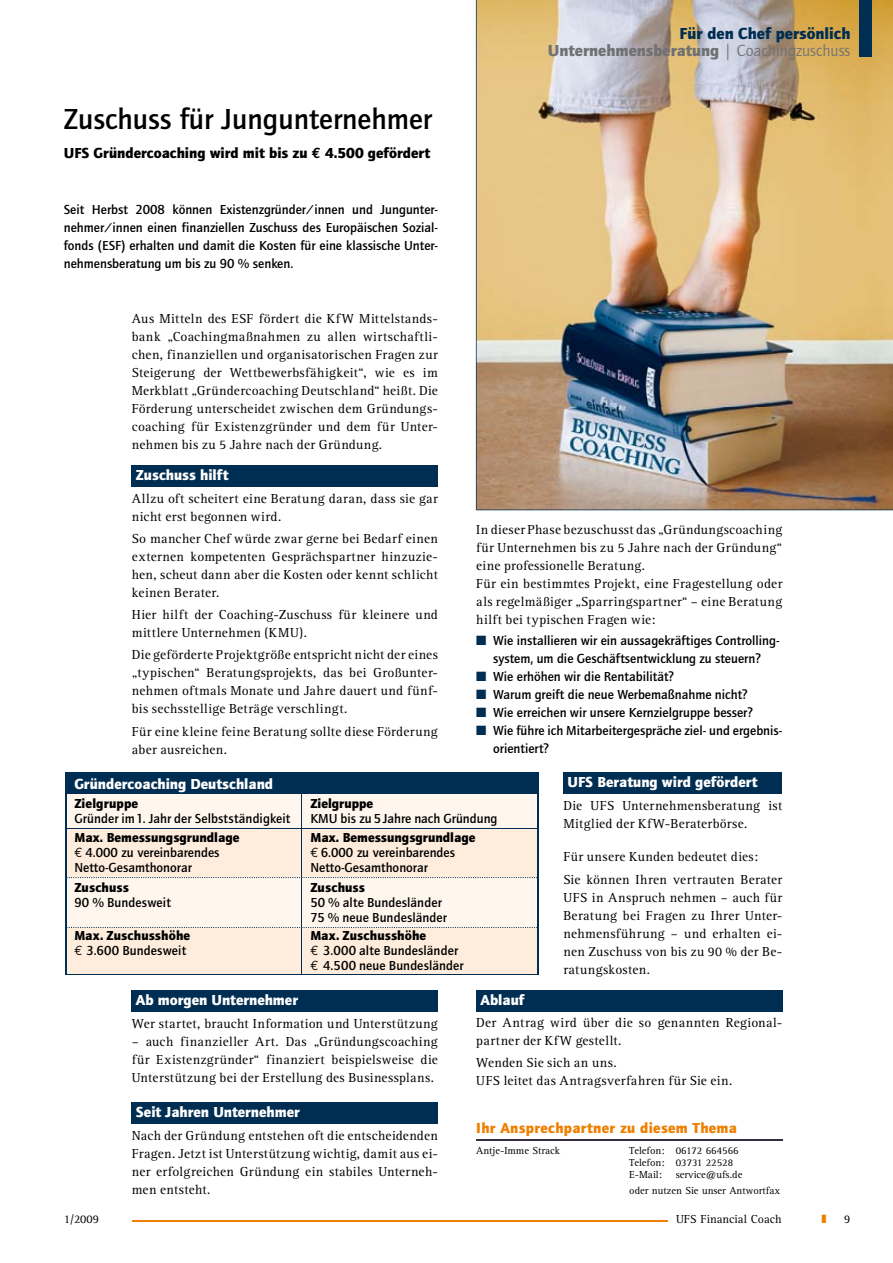
<style>
.page{position:relative;width:893px;height:1263px;background:#fff}
.page>*{position:absolute;margin:0;border:0;box-sizing:border-box;transform-origin:0 0}
.t1{font:500 30px "Quay Sans";color:#000}
.t2{font:900 16.5px/16.5px "Quay Sans";color:#002e52;text-align:right}
.t3{font:900 15px "Quay Sans";color:#fff}
.t4{font:900 15px "Quay Sans";color:#000}
.t5{font:900 15px "Quay Sans";letter-spacing:.02em;color:#ee7f00}
.t6{font:13.5px/18px "Rotis Serif";letter-spacing:.025em;color:#000}
.t7{font:500 13.5px/18px "Quay Sans";color:#000}
.t8{font:900 13.5px/15px "Quay Sans";letter-spacing:.005em;color:#000}
.t9{font:13.5px/18px "Zapf Dingbats ITC";color:#002e52;text-align:justify}
.t10{font:12px "Rotis Serif";color:#000}
.t11{font:10.5px/12px "Rotis Serif";color:#000}
.s1{font-family:"Euro Mono";font-weight:700}
.s2{color:#707173}
.s3{font-weight:400;color:#707173}
.s4{font-weight:900}
.s5{font-family:"Euro Mono";font-weight:400}
.s6{font-weight:500}
</style>
<div class="page">
<img style="left:476px;top:0;width:417px;height:510px">
<div style="left:132px;top:466px;width:306px;height:21px;background:#002e52"></div>
<div style="left:132px;top:991px;width:306px;height:21px;background:#002e52"></div>
<div style="left:132px;top:1103px;width:306px;height:21px;background:#002e52"></div>
<div style="left:563px;top:772px;width:219px;height:21px;background:#002e52"></div>
<div style="left:476px;top:990px;width:306px;height:21px;background:#002e52"></div>
<hr style="left:476px;top:1139px;width:306px;height:1px;background:#362d44">
<div style="left:66px;top:773px;width:472px;height:20px;background:#002e52"></div>
<div style="left:66px;top:794px;width:471px;height:34px;background:#fff6ee"></div>
<svg style="left:66px;top:829px;width:471px;height:145px;fill:#feeddc"></svg>
<hr style="left:537px;top:793px;width:1px;height:35px;background:#002e52">
<hr style="left:537px;top:927px;width:1px;height:47px;background:#002e52">
<hr style="left:302px;top:974px;width:236px;height:1px;background:#002e52">
<hr style="left:302px;top:828px;width:235px;height:1px;background:#002e52">
<hr style="left:537px;top:828px;width:1px;height:49px;background:#002e52">
<hr style="left:537px;top:877px;width:1px;height:50px;background:#002e52">
<hr style="left:65px;top:773px;width:237px;height:1px;background:#002e52">
<hr style="left:302px;top:793px;width:235px;height:1px;background:#002e52">
<svg style="left:65px;top:774px;width:1px;height:19px"></svg>
<hr style="left:66px;top:793px;width:236px;height:1px;background:#002e52">
<hr style="left:65px;top:793px;width:1px;height:35px;background:#002e52">
<hr style="left:65px;top:828px;width:1px;height:49px;background:#002e52">
<hr style="left:65px;top:877px;width:1px;height:50px;background:#002e52">
<hr style="left:65px;top:927px;width:1px;height:47px;background:#002e52">
<hr style="left:301px;top:794px;width:1px;height:34px;background:#002e52">
<hr style="left:301px;top:828px;width:1px;height:49px;background:#002e52">
<hr style="left:301px;top:878px;width:1px;height:49px;background:#002e52">
<hr style="left:301px;top:928px;width:1px;height:46px;background:#002e52">
<hr style="left:66px;top:828px;width:236px;height:1px;background:#002e52">
<hr style="left:65px;top:974px;width:237px;height:1px;background:#002e52">
<svg style="left:66px;top:877px;width:471px;height:1px"></svg>
<svg style="left:66px;top:927px;width:471px;height:1px"></svg>
<div style="left:859px;top:0;width:13px;height:57px;background:#002e52"></div>
<hr style="left:132px;top:1220px;width:536px;height:2px;background:#ee7f00">
<h1 class="t1" style="left:64px;top:102px;width:370px">Zuschuss für Jungunternehmer</h1>
<p class="t4" style="left:64px;top:144px;width:368px">UFS Gründercoaching wird mit bis zu <span class="s1">€</span> 4.500 gefördert</p>
<p class="t7" style="left:64px;top:201px;width:376px;text-align:justify">Seit Herbst 2008 können Existenzgründer/innen und Jung unter&shy;nehmer/innen einen finanziellen Zuschuss des Europäischen Sozial&shy;fonds (ESF) erhalten und damit die Kosten für eine klassische Unter&shy;nehmensberatung um bis zu 90 % senken.</p>
<p class="t2" style="left:548px;top:26px;width:304px">Für den Chef persönlich<br><span class="s2">Unternehmensberatung</span> <span class="s3">| Coachingzuschuss</span></p>
<p class="t6" style="left:132px;top:310px;width:308px;text-align:justify">Aus Mitteln des ESF fördert die KfW Mittelstands&shy;bank „Coachingmaßnahmen zu allen wirtschaftli&shy;chen, finanziellen und organisatorischen Fragen zur Steigerung der Wettbewerbsfähigkeit“, wie es im Merkblatt „Gründercoaching Deutschland“ heißt. Die Förderung unterscheidet zwischen dem Gründungs&shy;coaching für Existenzgründer und dem für Unter&shy;nehmen bis zu 5 Jahre nach der Gründung.</p>
<p class="t3" style="left:136px;top:466px;width:94px">Zuschuss hilft</p>
<p class="t6" style="left:132px;top:489px;width:308px">Allzu oft scheitert eine Beratung daran, dass sie gar nicht erst begonnen wird.</p>
<p class="t6" style="left:132px;top:530px;width:308px;text-align:justify">So mancher Chef würde zwar gerne bei Bedarf einen externen kompetenten Gesprächspartner hinzuzie&shy;hen, scheut dann aber die Kosten oder kennt schlicht keinen Berater.</p>
<p class="t6" style="left:132px;top:606px;width:308px">Hier hilft der Coaching-Zuschuss für kleinere und mittlere Unternehmen (KMU).</p>
<p class="t6" style="left:132px;top:646px;width:308px;text-align:justify">Die geförderte Projektgröße entspricht nicht der eines „typischen“ Beratungsprojekts, das bei Großunter&shy;nehmen oftmals Monate und Jahre dauert und fünf&shy;bis sechsstellige Beträge verschlingt.</p>
<p class="t6" style="left:132px;top:722px;width:308px">Für eine kleine feine Beratung sollte diese Förderung aber ausreichen.</p>
<p class="t6" style="left:476px;top:521px;width:308px">In dieser Phase bezuschusst das „Gründungscoaching für Unternehmen bis zu 5 Jahre nach der Gründung“ eine professionelle Beratung.<br>Für ein bestimmtes Projekt, eine Frage stellung oder als regelmäßiger „Sparringspartner“ – eine Beratung hilft bei typischen Fragen wie:</p>
<p class="t7" style="left:493px;top:632px;width:291px">Wie installieren wir ein aussagekräftiges Controlling&shy;system, um die Geschäftsentwicklung zu steuern?<br>Wie erhöhen wir die Rentabilität?<br>Warum greift die neue Werbemaßnahme nicht?<br>Wie erreichen wir unsere Kernzielgruppe besser?<br>Wie führe ich Mitarbeitergespräche ziel- und ergebnis&shy;orientiert?</p>
<p class="t3" style="left:568px;top:773px;width:191px">UFS Beratung wird gefördert</p>
<p class="t6" style="left:563px;top:797px;width:220px">Die UFS Unternehmensberatung ist<br>Mitglied der KfW-Beraterbörse.</p>
<p class="t6" style="left:563px;top:845px;width:220px;line-height:23.1px">Für unsere Kunden bedeutet dies:<br>Sie können Ihren vertrauten Berater</p>
<p class="t6" style="left:563px;top:889px;width:220px;text-align:justify">UFS in Anspruch nehmen – auch für Beratung bei Fragen zu Ihrer Unter&shy;nehmensführung – und erhalten ei&shy;nen Zuschuss von bis zu 90 % der Be&shy;ratungskosten.</p>
<p class="t3" style="left:480px;top:991px;width:46px">Ablauf</p>
<p class="t6" style="left:476px;top:1014px;width:308px">Der Antrag wird über die so genannten Regional&shy;partner der KfW gestellt.</p>
<p class="t6" style="left:476px;top:1054px;width:258px">Wenden Sie sich an uns.<br>UFS leitet das Antragsverfahren für Sie ein.</p>
<p class="t9" style="left:476px;top:632px;width:12px">■</p>
<p class="t9" style="left:476px;top:668px;width:12px">■ ■ ■ ■</p>
<p class="t3" style="left:74px;top:775px;width:200px">Gründercoaching Deutschland</p>
<p class="t8" style="left:74px;top:796px;width:65px">Zielgruppe</p>
<p class="t7" style="left:74px;top:809px;width:218px">Gründer im 1. Jahr der Selbstständigkeit</p>
<p class="t8" style="left:310px;top:796px;width:64px">Zielgruppe</p>
<p class="t7" style="left:310px;top:809px;width:189px">KMU bis zu 5 Jahre nach Gründung</p>
<p class="t7" style="left:74px;top:830px;width:167px;line-height:15px"><span class="s4">Max. Bemessungsgrundlage </span><span class="s5">€</span> 4.000 zu vereinbarendes<br>Netto-Gesamthonorar</p>
<p class="t7" style="left:310px;top:830px;width:167px;line-height:15px"><span class="s4">Max. Bemessungsgrundlage </span><span class="s5">€</span> 6.000 zu vereinbarendes<br>Netto-Gesamthonorar</p>
<p class="t8" style="left:74px;top:880px;width:56px">Zuschuss</p>
<p class="t7" style="left:74px;top:894px;width:98px">90 % Bundesweit</p>
<p class="t8" style="left:310px;top:880px;width:56px">Zuschuss</p>
<p class="t7" style="left:310px;top:895px;width:138px;line-height:15px">50 % alte Bundesländer<br>75 % neue Bundesländer</p>
<p class="t8" style="left:74px;top:928px;width:117px">Max. Zuschusshöhe <span class="s5">€</span> <span class="s6">3.600 Bundesweit</span></p>
<p class="t7" style="left:310px;top:928px;width:155px;line-height:15px"><span class="s4">Max. Zuschusshöhe<br></span><span class="s5">€</span> 3.000 alte Bundesländer <span class="s5">€</span> 4.500 neue Bundesländer</p>
<p class="t3" style="left:136px;top:991px;width:164px">Ab morgen Unternehmer</p>
<p class="t6" style="left:132px;top:1014px;width:308px">Wer startet, braucht Information und Unterstützung</p>
<p class="t6" style="left:132px;top:1032px;width:308px;text-align:justify">– auch finanzieller Art. Das „Gründungscoaching für Existenzgründer“ finanziert beispielsweise die Unterstützung bei der Erstellung des Businessplans.</p>
<p class="t3" style="left:136px;top:1103px;width:165px">Seit Jahren Unternehmer</p>
<p class="t6" style="left:132px;top:1126px;width:308px;text-align:justify">Nach der Gründung entstehen oft die entscheidenden Fragen. Jetzt ist Unterstützung wichtig, damit aus ei&shy;ner erfolgreichen Gründung ein stabiles Unterneh&shy;men entsteht.</p>
<p class="t5" style="left:476px;top:1119px;width:262px">Ihr Ansprechpartner zu diesem Thema</p>
<p class="t11" style="left:476px;top:1145px;width:85px">Antje-Imme Strack</p>
<p class="t11" style="left:629px;top:1145px;width:111px">Telefon: 06172 664566<br>Telefon: 03731 22528<br>E-Mail:</p>
<p class="t11" style="left:629px;top:1167px;width:152px;line-height:16.2px;text-indent:47px">service@ufs.de<br>oder nutzen Sie unser Antwortfax</p>
<p class="t10" style="left:64px;top:1212px;width:37px">1/2009</p>
<p class="t10" style="left:676px;top:1212px;width:107px">UFS Financial Coach</p>
<p class="t10" style="left:844px;top:1212px;width:8px">9</p>
</div>
